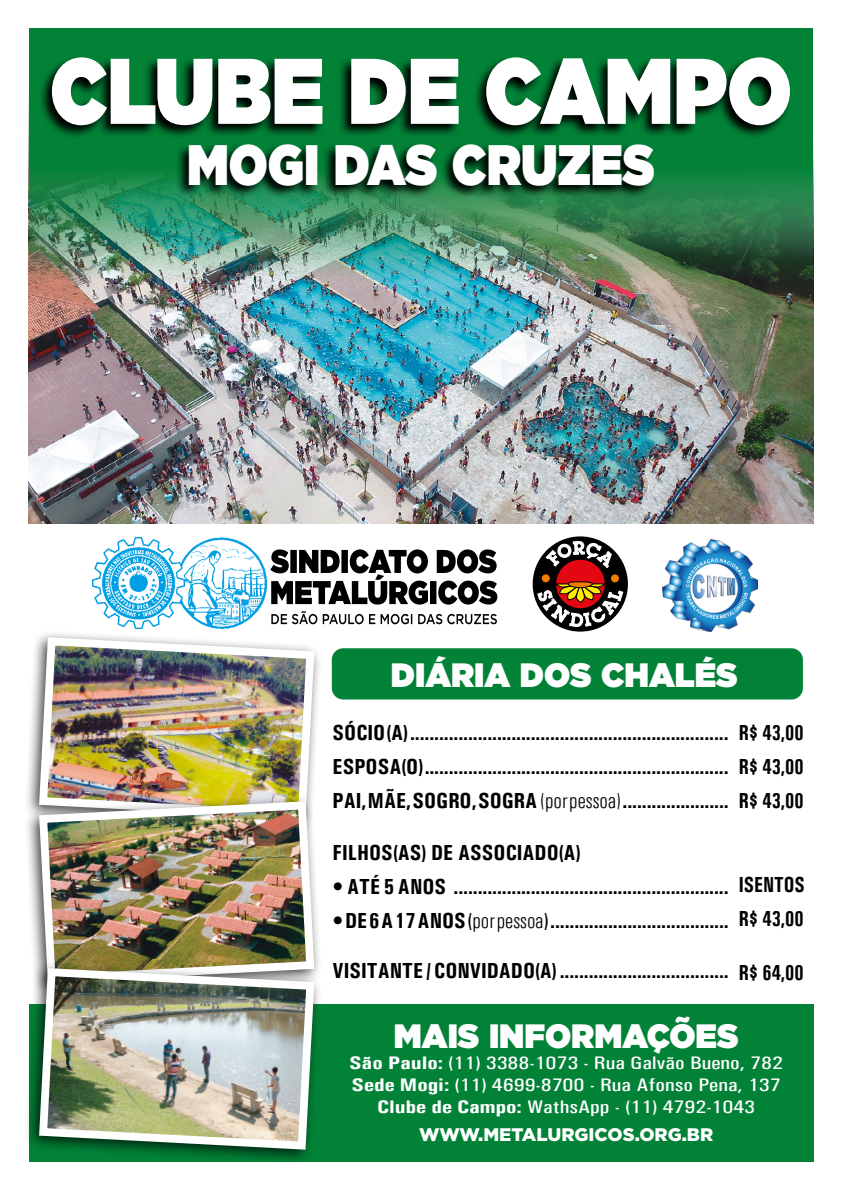
<style>
.page{position:relative;width:842px;height:1191px;background:#fff}
.page>*{position:absolute;margin:0;border:0;box-sizing:border-box;transform-origin:0 0}
.t1{font:900 93px "Gotham";color:#fff;scale:.86 1}
.t2{font:900 57px "Gotham";color:#fff;scale:.85 1}
.t3{font:900 33.8px "Gotham";color:#fff;scale:.96 1}
.t4{font:700 21.8px/34px "Univers Condensed";color:#000;text-align:justify}
.t5{font:700 21.8px/34px "Univers Condensed";color:#000;text-align:justify;scale:.89 1}
.t6{font:500 18.2px/21.8px "Univers Condensed";color:#fff;text-align:center;scale:1.3 1}
.t7{font:900 18.2px "Gotham";color:#fff}
.s1{font-family:"Univers";font-weight:300;font-stretch:condensed}
.s2{font-weight:500}
.s3{font-weight:700}
</style>
<div class="page">
<img style="left:29px;top:406px;width:784px;height:117px">
<img style="left:29px;top:28px;width:784px;height:378px">
<svg style="left:39px;top:55px;width:753px;height:144px;background:#044f23"></svg>
<div style="left:29px;top:1004px;width:784px;height:158px;background:#028237"></div>
<div style="left:23px;top:629px;width:299px;height:205px;background:#000;opacity:.75"></div>
<img style="left:35px;top:633px;width:283px;height:160px">
<div style="left:23px;top:793px;width:299px;height:205px;background:#000;opacity:.75"></div>
<img style="left:35px;top:797px;width:283px;height:163px">
<div style="left:23px;top:960px;width:299px;height:205px;background:#000;opacity:.75"></div>
<img style="left:35px;top:964px;width:283px;height:189px">
<svg style="left:271px;top:611px;width:226px;height:13px"></svg>
<img style="left:92px;top:537px;width:175px;height:92px">
<div style="left:533px;top:536px;width:95px;height:95px;background:#000;border:2px solid #000;border-radius:50%"></div>
<div style="left:542px;top:574px;width:8px;height:8px;background:#ef7d00;border-radius:50%"></div>
<div style="left:611px;top:574px;width:8px;height:8px;background:#ef7d00;border-radius:50%"></div>
<div style="left:555px;top:559px;width:51px;height:50px;background:#e30613;border-radius:50%"></div>
<svg style="left:537px;top:581px;width:87px;height:46px"></svg>
<svg style="left:545px;top:540px;width:67px;height:29px"></svg>
<svg style="left:270px;top:549px;width:227px;height:55px"></svg>
<img style="left:663px;top:539px;width:94px;height:92px">
<div style="left:332px;top:648px;width:471px;height:51px;background:#028237;border-radius:11px"></div>
<h1 class="t1" style="left:50px;top:24px;width:864px">CLUBE DE CAMPO</h1>
<h2 class="t2" style="left:187px;top:124px;width:552px">MOGI DAS CRUZES</h2>
<h3 class="t3" style="left:391px;top:650px;width:362px">DIÁRIA DOS CHALÉS</h3>
<p class="t4" style="left:333px;top:715px;width:398px">SÓCIO (A) ..................................................................<br>ESPOSA(O) ...............................................................<br>PAI, MÃE, SOGRO, SOGRA <span class="s1">(por pessoa)</span> ......................</p>
<p class="t4" style="left:333px;top:835px;width:249px">FILHOS(AS) DE ASSOCIADO(A)</p>
<p class="t4" style="left:333px;top:869px;width:397px">• ATÉ 5 ANOS .........................................................</p>
<p class="t4" style="left:333px;top:903px;width:398px">• DE 6 A 17 ANOS <span class="s2">(</span><span class="s1">por pessoa</span><span class="s2">)</span> .....................................</p>
<p class="t4" style="left:333px;top:953px;width:397px">VISITANTE / CONVIDADO(A) ...................................</p>
<h3 class="t3" style="left:394px;top:1011px;width:360px">MAIS INFORMAÇÕES</h3>
<p class="t6" style="left:349px;top:1052px;width:335px"><span class="s3">São Paulo:</span> (11) 3388-1073 - Rua Galvão Bueno, 782<br><span class="s3">Sede Mogi:</span> (11) 4699-8700 - Rua Afonso Pena, 137<br><span class="s3">Clube de Campo:</span> WathsApp - (11) 4792-1043</p>
<p class="t7" style="left:419px;top:1121px;width:296px">WWW.METALURGICOS.ORG.BR</p>
<p class="t5" style="left:739px;top:715px;width:75px">R$ 43,00<br>R$ 43,00<br>R$ 43,00</p>
<p class="t5" style="left:739px;top:867px;width:76px">ISENTOS<br>R$ 43,00</p>
<p class="t5" style="left:739px;top:955px;width:75px">R$ 64,00</p>
</div>
